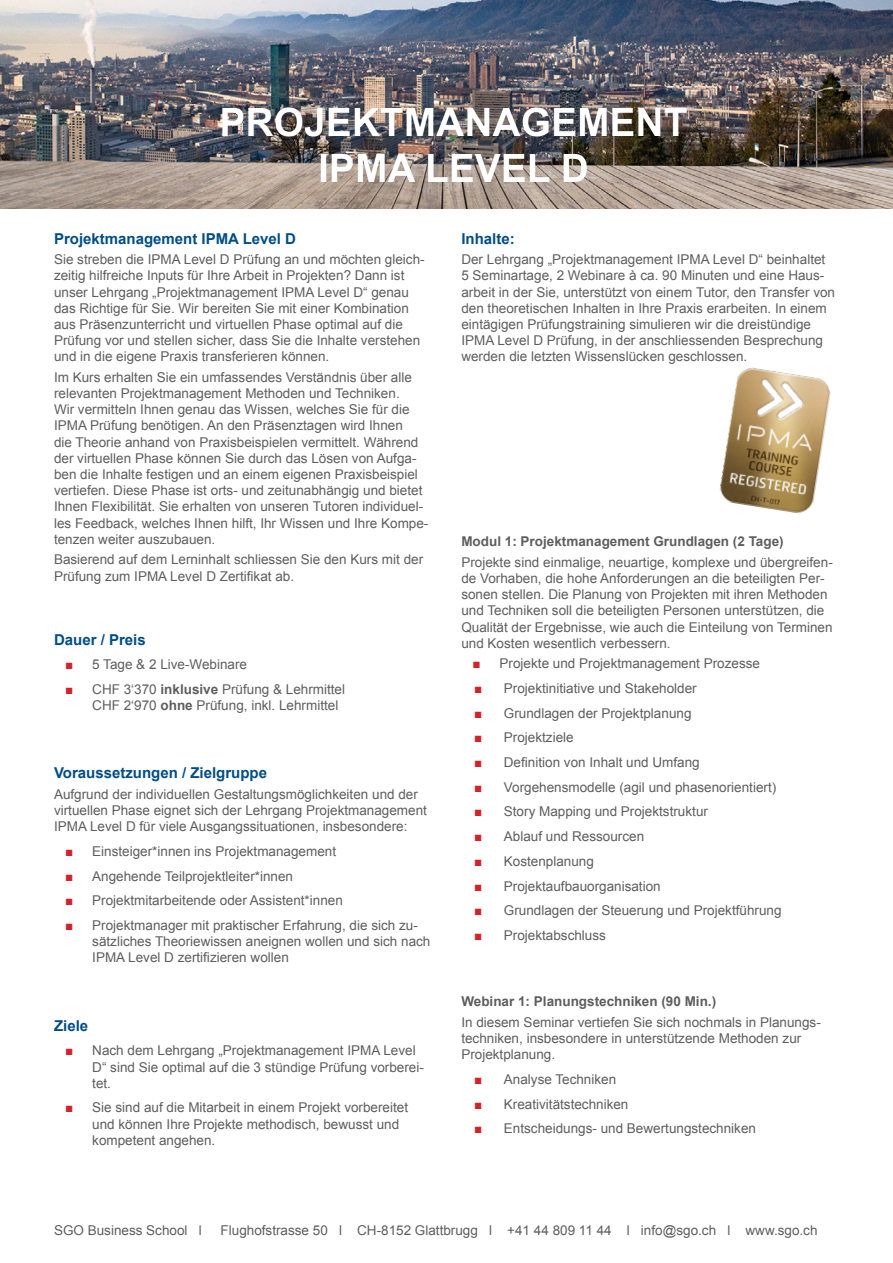
<style>
.page{position:relative;width:893px;height:1263px;background:#fff}
.page>*{position:absolute;margin:0;border:0;box-sizing:border-box;transform-origin:0 0}
.t1{font:700 39px/46.8px "Arial";color:#fff;text-align:center}
.Titel{font:700 15px "Arial";color:#004d86}
.Text{font:13.5px/16.2px "Arial";color:#5e5e5e}
.Unterbeschriftung{font:700 13.5px "Arial";color:#5e5e5e}
.s1{color:#d1232a}
.s2{font-weight:700}
</style>
<div class="page">
<img style="left:0;top:0;width:893px;height:208px">
<div style="left:165px;top:95px;width:612px;height:102px;background:#fff;opacity:.75"></div>
<img style="left:719px;top:367px;width:112px;height:147px">
<h1 class="t1" style="left:220px;top:100px;width:470px">PROJEKTMANAGEMENT<br>IPMA LEVEL D</h1>
<p class="Titel" style="left:54px;top:229px;width:244px">Projektmanagement IPMA Level D</p>
<p class="Text" style="left:54px;top:251px;width:372px">Sie streben die IPMA Level D Prüfung an und möchten gleich&shy;zeitig hilfreiche Inputs für Ihre Arbeit in Projekten? Dann ist unser Lehrgang „Projektmanagement IPMA Level D“ genau das Richtige für Sie. Wir bereiten Sie mit einer Kombination aus Präsenzunterricht und virtuellen Phase optimal auf die Prüfung vor und stellen sicher, dass Sie die Inhalte verstehen und in die eigene Praxis transferieren können.</p>
<p class="Text" style="left:54px;top:369px;width:376px">Im Kurs erhalten Sie ein umfassendes Verständnis über alle relevanten Projektmanagement Methoden und Techniken.<br>Wir vermitteln Ihnen genau das Wissen, welches Sie für die IPMA Prüfung benötigen. An den Präsenztagen wird Ihnen<br>die Theorie anhand von Praxisbeispielen vermittelt. Während der virtuellen Phase können Sie durch das Lösen von Aufga&shy;ben die Inhalte festigen und an einem eigenen Praxisbeispiel vertiefen. Diese Phase ist orts- und zeitunabhängig und bietet Ihnen Flexibilität. Sie erhalten von unseren Tutoren individuel&shy;les Feedback, welches Ihnen hilft, Ihr Wissen und Ihre Kompe&shy;tenzen weiter auszubauen.</p>
<p class="Text" style="left:54px;top:552px;width:371px">Basierend auf dem Lerninhalt schliessen Sie den Kurs mit der<br>Prüfung zum IPMA Level D Zertifikat ab.</p>
<p class="Titel" style="left:54px;top:629px;width:93px">Dauer / Preis</p>
<p class="Text" style="left:65px;top:656px;width:183px"><span class="s1">■</span> 5 Tage &amp; 2 Live-Webinare</p>
<p class="Text" style="left:92px;top:681px;width:254px;text-indent:-27px"><span class="s1">■</span> CHF 3‘370 <span class="s2">inklusive</span> Prüfung &amp; Lehrmittel<br>CHF 2‘970 <span class="s2">ohne</span> Prüfung, inkl. Lehrmittel</p>
<p class="Titel" style="left:54px;top:763px;width:215px">Voraussetzungen / Zielgruppe</p>
<p class="Text" style="left:54px;top:786px;width:374px">Aufgrund der individuellen Gestaltungsmöglichkeiten und der virtuellen Phase eignet sich der Lehrgang Projektmanagement<br>IPMA Level D für viele Ausgangssituationen, insbesondere:</p>
<p class="Text" style="left:65px;top:843px;width:272px"><span class="s1">■</span> Einsteiger*innen ins Projektmanagement</p>
<p class="Text" style="left:65px;top:868px;width:229px"><span class="s1">■</span> Angehende Teilprojektleiter*innen</p>
<p class="Text" style="left:65px;top:893px;width:279px"><span class="s1">■</span> Projektmitarbeitende oder Assistent*innen</p>
<p class="Text" style="left:92px;top:917px;width:340px;text-indent:-27px"><span class="s1">■</span> Projektmanager mit praktischer Erfahrung, die sich zu&shy;sätzliches Theoriewissen aneignen wollen und sich nach<br>IPMA Level D zertifizieren wollen</p>
<p class="Titel" style="left:54px;top:1015px;width:36px">Ziele</p>
<p class="Text" style="left:92px;top:1043px;width:333px;text-indent:-27px"><span class="s1">■</span> Nach dem Lehrgang „Projektmanagement IPMA Level<br>D“ sind Sie optimal auf die 3 stündige Prüfung vorberei&shy;tet.</p>
<p class="Text" style="left:92px;top:1100px;width:317px;text-indent:-27px"><span class="s1">■</span> Sie sind auf die Mitarbeit in einem Projekt vorbereitet und können Ihre Projekte methodisch, bewusst und kompetent angehen.</p>
<p class="Titel" style="left:461px;top:229px;width:55px">Inhalte:</p>
<p class="Text" style="left:461px;top:251px;width:375px">Der Lehrgang „Projektmanagement IPMA Level D“ beinhaltet 5 Seminartage, 2 Webinare à ca. 90 Minuten und eine Haus&shy;arbeit in der Sie, unterstützt von einem Tutor, den Transfer von den theoretischen Inhalten in Ihre Praxis erarbeiten. In einem eintägigen Prüfungstraining simulieren wir die dreistündige IPMA Level D Prüfung, in der anschliessenden Besprechung werden die letzten Wissenslücken geschlossen.</p>
<p class="Unterbeschriftung" style="left:461px;top:533px;width:324px">Modul 1: Projektmanagement Grundlagen (2 Tage)</p>
<p class="Text" style="left:461px;top:554px;width:373px">Projekte sind einmalige, neuartige, komplexe und übergreifen&shy;de Vorhaben, die hohe Anforderungen an die beteiligten Per&shy;sonen stellen. Die Planung von Projekten mit ihren Methoden und Techniken soll die beteiligten Personen unterstützen, die Qualität der Ergebnisse, wie auch die Einteilung von Terminen und Kosten wesentlich verbessern.</p>
<p class="Text" style="left:473px;top:655px;width:289px"><span class="s1">■</span> Projekte und Projektmanagement Prozesse</p>
<p class="Text" style="left:474px;top:680px;width:224px"><span class="s1">■</span> Projektinitiative und Stakeholder</p>
<p class="Text" style="left:474px;top:705px;width:219px"><span class="s1">■</span> Grundlagen der Projektplanung</p>
<p class="Text" style="left:474px;top:730px;width:101px"><span class="s1">■</span> Projektziele</p>
<p class="Text" style="left:474px;top:754px;width:227px"><span class="s1">■</span> Definition von Inhalt und Umfang</p>
<p class="Text" style="left:474px;top:779px;width:304px"><span class="s1">■</span> Vorgehensmodelle (agil und phasenorientiert)</p>
<p class="Text" style="left:474px;top:804px;width:235px"><span class="s1">■</span> Story Mapping und Projektstruktur</p>
<p class="Text" style="left:474px;top:828px;width:172px"><span class="s1">■</span> Ablauf und Ressourcen</p>
<p class="Text" style="left:474px;top:853px;width:121px"><span class="s1">■</span> Kostenplanung</p>
<p class="Text" style="left:474px;top:878px;width:188px"><span class="s1">■</span> Projektaufbauorganisation</p>
<p class="Text" style="left:474px;top:902px;width:309px"><span class="s1">■</span> Grundlagen der Steuerung und Projektführung</p>
<p class="Text" style="left:474px;top:927px;width:133px"><span class="s1">■</span> Projektabschluss</p>
<p class="Unterbeschriftung" style="left:461px;top:993px;width:256px">Webinar 1: Planungstechniken (90 Min.)</p>
<p class="Text" style="left:461px;top:1014px;width:361px">In diesem Seminar vertiefen Sie sich nochmals in Planungs&shy;techniken, insbesondere in unterstützende Methoden zur<br>Projektplanung.</p>
<p class="Text" style="left:474px;top:1071px;width:144px"><span class="s1">■</span> Analyse Techniken</p>
<p class="Text" style="left:474px;top:1096px;width:156px"><span class="s1">■</span> Kreativitätstechniken</p>
<p class="Text" style="left:474px;top:1121px;width:283px"><span class="s1">■</span> Entscheidungs- und Bewertungstechniken</p>
<p class="Text" style="left:54px;top:1222px;width:149px">SGO Business School l</p>
<p class="Text" style="left:221px;top:1222px;width:598px">Flughofstrasse 50 l CH-8152 Glattbrugg l +41 44 809 11 44 l info@sgo.ch l www.sgo.ch</p>
</div>
